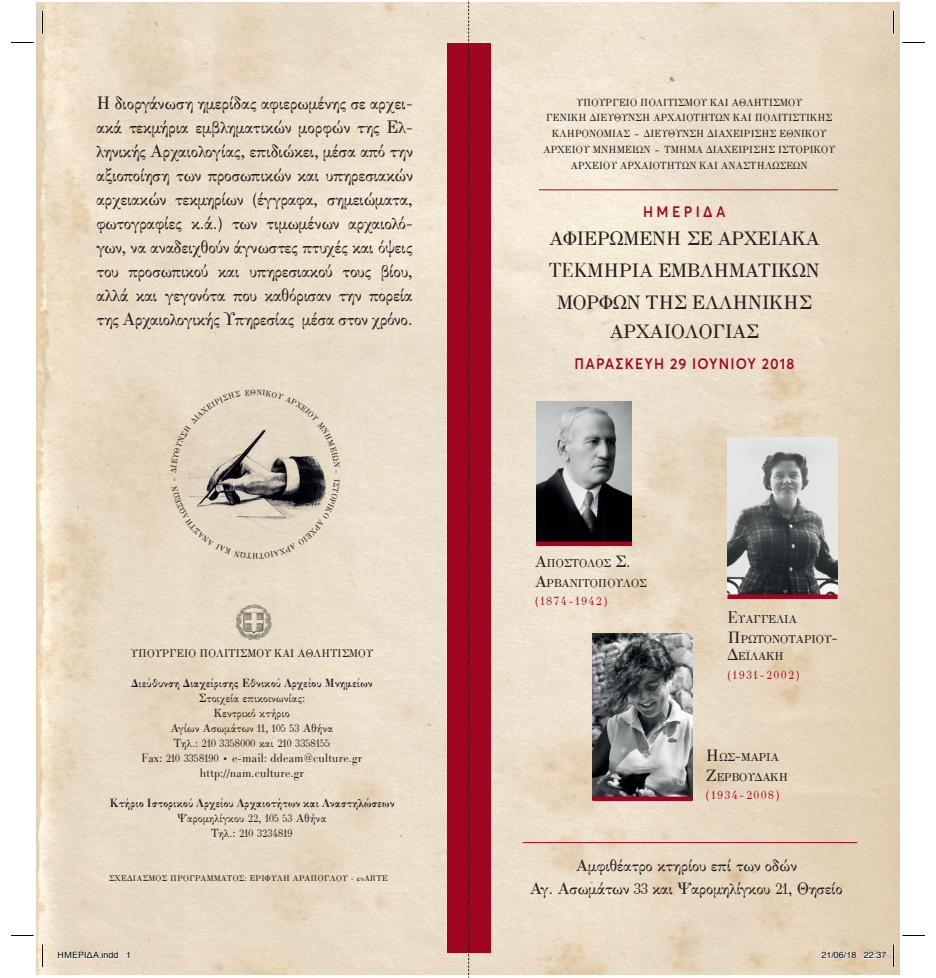
<style>
.page{position:relative;width:936px;height:978px;background:#fff}
.page>*{position:absolute;margin:0;border:0;box-sizing:border-box;transform-origin:0 0}
.t1{font:21px/31.8px "E APLA";color:#231f20;text-align:center}
.t2{font:19.5px/24px "E APLA";letter-spacing:-.005em;color:#231f20;text-align:justify;scale:.96 1}
.t3{font:18px/22.8px "E APLA";color:#231f20;text-align:center}
.t4{font:17.7px "E APLA";color:#231f20}
.t5{font:600 15px "Averta";letter-spacing:.085em;color:#a10621;scale:.91 1}
.t6{font:600 15px "Averta";letter-spacing:.245em;color:#a10621;scale:.91 1}
.t7{font:700 13.5px "E Apla";letter-spacing:.02em;color:#231f20}
.t8{font:13.5px "E APLA";letter-spacing:.14em;color:#a10621}
.t9{font:12.75px/15px "E APLA";letter-spacing:.02em;color:#231f20;text-align:center}
.t10{font:12.45px/19.8px "E APLA";color:#231f20}
.t11{font:12px "E APLA";letter-spacing:.02em;color:#231f20}
.t12{font:11.1px/15.8px "E APLA";letter-spacing:.02em;color:#231f20;text-align:center}
.t13{font:9px "E APLA";letter-spacing:.04em;color:#231f20}
.t14{font:9px "Helvetica";color:#000}
.s1{font-size:9.75px}
.s2{font-size:17.7px}
</style>
<div class="page">
<img style="left:36px;top:3px;width:863px;height:972px">
<div style="left:446px;top:43px;width:44px;height:909px;background:#a10621"></div>
<svg style="left:468px;top:0;width:1px;height:978px"></svg>
<img style="left:536px;top:401px;width:95px;height:141px">
<hr style="left:536px;top:542px;width:96px;height:4px;background:#a10621">
<img style="left:727px;top:438px;width:110px;height:156px">
<div style="left:727px;top:594px;width:110px;height:5px;background:#a10621"></div>
<img style="left:592px;top:634px;width:100px;height:162px">
<div style="left:592px;top:796px;width:100px;height:5px;background:#a10621"></div>
<hr style="left:539px;top:189px;width:298px;height:1px;background:#a10621">
<hr style="left:522px;top:842px;width:335px;height:1px;background:#a10621">
<img style="left:233px;top:595px;width:41px;height:47px">
<hr style="left:892px;top:11px;width:2px;height:23px;background:#fff">
<hr style="left:892px;top:944px;width:2px;height:23px;background:#fff">
<svg style="left:11px;top:42px;width:23px;height:1px"></svg>
<svg style="left:902px;top:42px;width:22px;height:1px"></svg>
<svg style="left:11px;top:935px;width:23px;height:1px"></svg>
<svg style="left:902px;top:935px;width:22px;height:1px"></svg>
<svg style="left:42px;top:11px;width:1px;height:23px"></svg>
<svg style="left:42px;top:944px;width:1px;height:23px"></svg>
<svg style="left:893px;top:11px;width:1px;height:23px"></svg>
<svg style="left:893px;top:944px;width:1px;height:23px"></svg>
<svg style="left:58px;top:949px;width:61px;height:12px"></svg>
<svg style="left:126px;top:951px;width:4px;height:8px"></svg>
<svg style="left:821px;top:951px;width:35px;height:8px"></svg>
<svg style="left:863px;top:951px;width:23px;height:8px"></svg>
<svg style="left:171px;top:389px;width:169px;height:170px;background:#cdc2b1"></svg>
<p class="t2" style="left:97px;top:90px;width:331px">Η διοργάνωση ημερίδας αφιερωμένης σε αρχει&shy;ακά τεκμήρια εμβληματικών μορφών της Ελ&shy;ληνικής Αρχαιολογίας, επιδιώκει, μέσα από την αξιοποίηση των προσωπικών και υπηρεσιακών αρχειακών τεκμηρίων (έγγραφα, σημειώματα, φωτογραφίες κ.ά.) των τιμωμένων αρχαιολό&shy;γων, να αναδειχθούν άγνωστες πτυχές και όψεις του προσωπικού και υπηρεσιακού τους βίου, αλλά και γεγονότα που καθόρισαν την πορεία της Αρχαιολογικής Υπηρεσίας μέσα στον χρόνο.</p>
<p class="t11" style="left:131px;top:646px;width:244px">ΥΠΟΥΡΓΕΊΟ ΠΟΛΙΤΙΣΜΟΎ ΚΑΙ ΑΘΛΗΤΙΣΜΟΎ</p>
<p class="t7" style="left:131px;top:674px;width:243px">Διεύθυνση Διαχείρισης Εθνικού Αρχείου Μνημείων</p>
<p class="t9" style="left:142px;top:690px;width:222px">Στοιχεία επικοινωνίας:<br>Κεντρικό κτήριο<br>Αγίων Ασωμάτων 11, 105 53 Αθήνα<br>Τηλ.: 210 3358000 και 210 3358155<br>Fax: 210 3358190 <span class="s1">•</span> e-mail: ddeam@culture.gr http://nam.culture.gr</p>
<p class="t7" style="left:109px;top:794px;width:286px">Κτήριο Ιστορικού Αρχείου Αρχαιοτήτων και Αναστηλώσεων</p>
<p class="t9" style="left:177px;top:810px;width:150px">Ψαρομηλίγκου 22, 105 53 Αθήνα<br>Τηλ.: 210 3234819</p>
<p class="t13" style="left:109px;top:872px;width:280px">ΣΧΕΔΙΑΣΜΟΣ ΠΡΟΓΡΑΜΜΑΤΟΣ: ΕΡΙΦΥΛΗ ΑΡΑΠΟΓΛΟΥ - ενΑRΤΕ</p>
<p class="t12" style="left:543px;top:94px;width:293px">ΥΠΟΥΡΓΕΙΟ ΠΟΛΙΤΙΣΜΟΥ ΚΑΙ ΑΘΛΗΤΙΣΜΟΥ<br>ΓΕΝΙΚΗ ΔΙΕΥΘΥΝΣΗ ΑΡΧΑΙΟΤΗΤΩΝ ΚΑΙ ΠΟΛΙΤΙΣΤΙΚΗΣ ΚΛΗΡΟΝΟΜΙΑΣ ~ ΔΙΕΥΘΥΝΣΗ ΔΙΑΧΕΙΡΙΣΗΣ ΕΘΝΙΚΟΥ ΑΡΧΕΙΟΥ ΜΝΗΜΕΙΩΝ ~ ΤΜΗΜΑ ΔΙΑΧΕΙΡΙΣΗΣ ΙΣΤΟΡΙΚΟΥ ΑΡΧΕΙΟΥ ΑΡΧΑΙΟΤΗΤΩΝ ΚΑΙ ΑΝΑΣΤΗΛΩΣΕΩΝ</p>
<p class="t6" style="left:643px;top:202px;width:92px">ΗΜΕΡΙΔΑ</p>
<p class="t1" style="left:549px;top:222px;width:272px">ΑΦΙΕΡΩΜΕΝΗ ΣΕ ΑΡΧΕΙΑΚΑ<br>TEKΜΗΡΙΑ ΕΜΒΛΗΜΑΤΙΚΩΝ<br>ΜΟΡΦΩΝ ΤΗΣ ΕΛΛΗΝΙΚΗΣ</p>
<p class="t1" style="left:609px;top:315px;width:151px">ΑΡΧΑΙΟΛΟΓΙΑΣ</p>
<p class="t5" style="left:574px;top:354px;width:243px">ΠΑΡΑΣΚΕΥΉ 29 ΙΟΥΝΊ ΟΥ 2018</p>
<p class="t10" style="left:535px;top:553px;width:30px"><span class="s2">Α</span>πόστολος</p>
<p class="t4" style="left:615px;top:550px;width:17px">Σ.</p>
<p class="t10" style="left:535px;top:572px;width:20px"><span class="s2">Α</span>ρβανιτό</p>
<p class="t10" style="left:598px;top:572px;width:34px">πουλος</p>
<p class="t8" style="left:535px;top:592px;width:74px">(1874-1942)</p>
<p class="t10" style="left:727px;top:609px;width:27px"><span class="s2">E</span>υαγγελια<br><span class="s2">Π</span>ρωτονοταρίο</p>
<p class="t10" style="left:824px;top:629px;width:15px">υ<span class="s2">-</span></p>
<p class="t10" style="left:727px;top:646px;width:32px"><span class="s2">Δ</span>εϊλάκη</p>
<p class="t8" style="left:727px;top:666px;width:74px">(1931-2002)</p>
<p class="t10" style="left:706px;top:747px;width:44px"><span class="s2">Η</span>ώς<span class="s2">-</span>μαρια<br><span class="s2">Ζ</span>ερβο</p>
<p class="t10" style="left:747px;top:767px;width:17px">υδάκη</p>
<p class="t8" style="left:706px;top:787px;width:75px">(1934-2008)</p>
<p class="t3" style="left:530px;top:853px;width:314px">Αμφιθέατρο κτηρίου επί των οδών<br>Αγ. Ασωμάτων 33 και Ψαρομηλίγκου 21, Θησείο</p>
<p class="t14" style="left:58px;top:948px;width:75px">ΗΜΕΡΙΔΑ.indd 1</p>
<p class="t14" style="left:821px;top:948px;width:67px">21/06/18 22:37</p>
</div>
